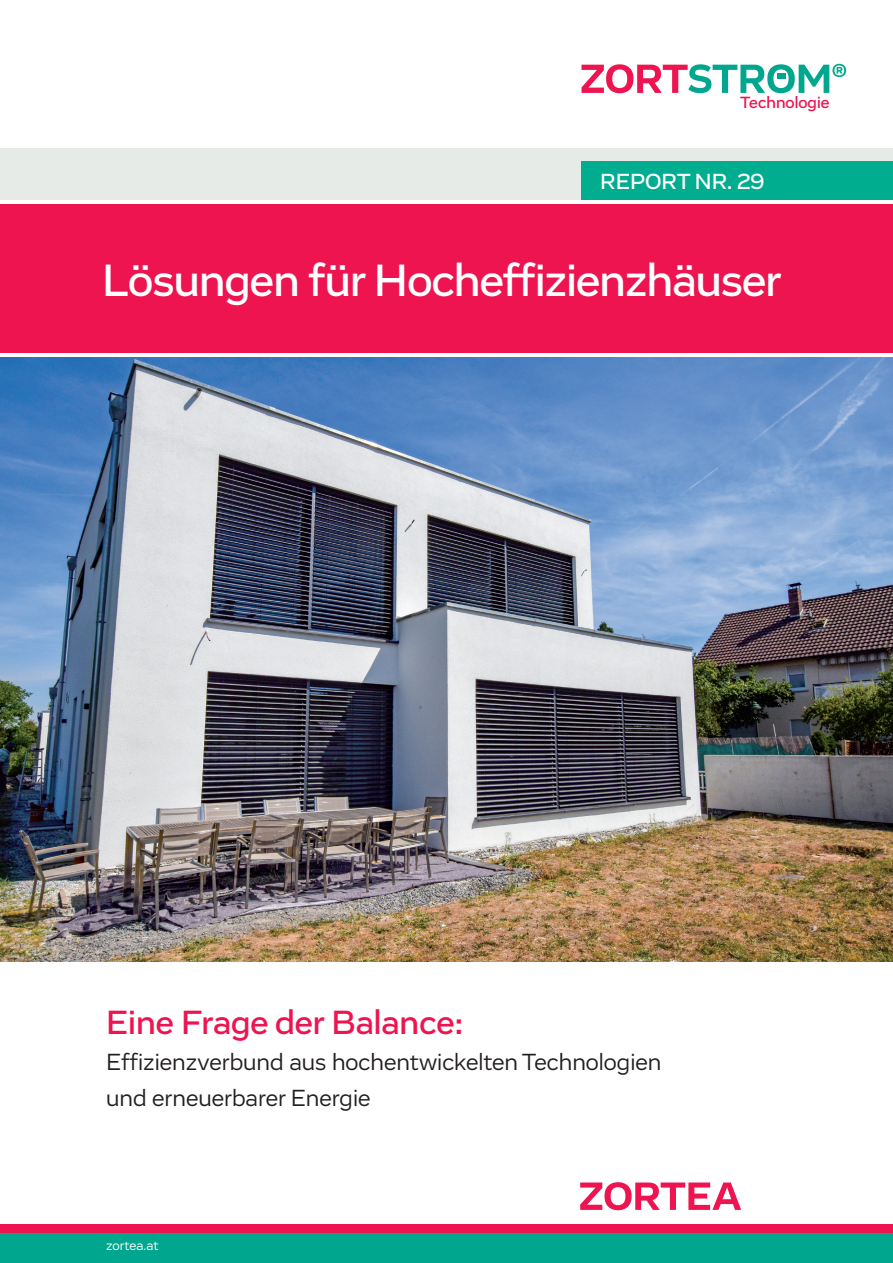
<style>
.page{position:relative;width:893px;height:1263px;background:#fff}
.page>*{position:absolute;margin:0;border:0;box-sizing:border-box;transform-origin:0 0}
.Fließtext{font:500 46.5px "Vito";letter-spacing:-.015em;color:#fff}
.t1{font:500 34.5px "Vito";color:#ed1450}
.t2{font:24px "Vito";color:#231f20}
.t3{font:500 22.5px "Vito";color:#fff}
.t4{font:500 16.65px "Vito";color:#ed1450}
.t5{font:13.5px "Vito";letter-spacing:-.005em;color:#fff}
</style>
<div class="page">
<svg style="left:581px;top:64px;width:265px;height:29px"></svg>
<svg style="left:580px;top:1182px;width:161px;height:28px"></svg>
<div style="left:0;top:149px;width:893px;height:51px;background:#e6ebe8"></div>
<img style="left:0;top:357px;width:893px;height:604px">
<div style="left:0;top:204px;width:893px;height:149px;background:#ed1450"></div>
<div style="left:581px;top:162px;width:312px;height:38px;background:#00ad8e"></div>
<div style="left:0;top:1233px;width:893px;height:30px;background:#00a78e"></div>
<div style="left:0;top:1225px;width:893px;height:8px;background:#ed1450"></div>
<p class="t4" style="left:740px;top:96px;width:91px">Technologie</p>
<p class="t3" style="left:600px;top:173px;width:166px">REPORT NR. 29</p>
<p class="Fließtext" style="left:102px;top:263px;width:681px">Lösungen für Hocheffizienzhäuser</p>
<p class="t1" style="left:106px;top:1009px;width:359px">Eine Frage der Balance:</p>
<p class="t2" style="left:106px;top:1047px;width:557px">Effizienzverbund aus hochentwickelten Technologien</p>
<p class="t2" style="left:106px;top:1083px;width:266px">und erneuerbarer Energie</p>
<p class="t5" style="left:106px;top:1237px;width:54px">zortea.at</p>
</div>
